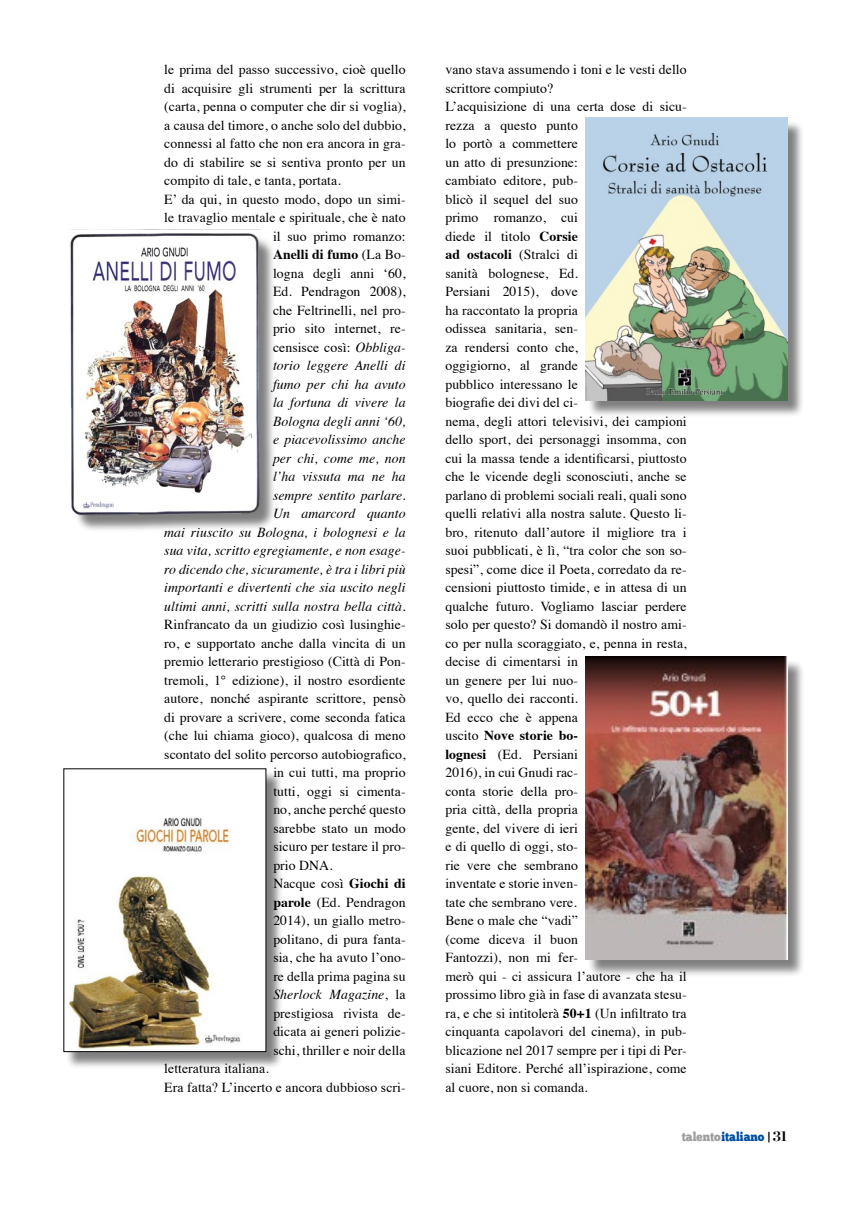
<style>
.page{position:relative;width:851px;height:1205px;background:#fff}
.page>*{position:absolute;margin:0;border:0;box-sizing:border-box;transform-origin:0 0}
.t1{font:700 14.38px "Chronicle Display";color:#000}
.t2{font:13.75px/18.5px "Times";letter-spacing:.005em;color:#000}
.t3{font:italic 13.75px "Times";letter-spacing:.005em;color:#000}
.t4{font:700 13.75px "Times";letter-spacing:.005em;color:#000}
.t5{font:12.62px "Chunk Five";color:#004f9f;scale:.91 1}
.s1{font-weight:400}
.s2{font-style:italic}
.s3{font-style:normal}
.s4{font-weight:700}
.s5{color:#9d9d9c}
.s6{font-family:"Impact";font-weight:400;font-size:11.5px}
</style>
<div class="page">
<div style="left:587px;top:659px;width:218px;height:319px;background:#000;opacity:.5"></div>
<img style="left:585px;top:656px;width:202px;height:303px">
<div style="left:74px;top:232px;width:202px;height:300px;background:#000;opacity:.5"></div>
<img style="left:70px;top:229px;width:196px;height:288px">
<div style="left:587px;top:120px;width:217px;height:298px;background:#000;opacity:.5"></div>
<img style="left:585px;top:118px;width:202px;height:283px">
<div style="left:65px;top:770px;width:218px;height:299px;background:#000;opacity:.5"></div>
<img style="left:65px;top:770px;width:199px;height:280px">
<p class="t2" style="left:164px;top:59px;width:243px;text-align:justify">le prima del passo successivo, cioè quello di acquisire gli strumenti per la scrittura (carta, penna o computer che dir si voglia), a causa del timore, o anche solo del dubbio, connessi al fatto che non era ancora in gra&shy;do di stabilire se si sentiva pronto per un compito di tale, e tanta, portata.</p>
<p class="t2" style="left:164px;top:189px;width:243px">E’ da qui, in questo modo, dopo un simi-</p>
<p class="t2" style="left:164px;top:207px;width:243px">le travaglio mentale e spirituale, che è nato</p>
<p class="t2" style="left:273px;top:226px;width:134px">il suo primo romanzo:</p>
<p class="t4" style="left:273px;top:241px;width:134px">Anelli di fumo <span class="s1">(La Bo-</span></p>
<p class="t2" style="left:273px;top:263px;width:134px">logna degli anni ‘60,</p>
<p class="t2" style="left:273px;top:281px;width:134px">Ed. Pendragon 2008),</p>
<p class="t2" style="left:273px;top:300px;width:134px">che Feltrinelli, nel pro-</p>
<p class="t2" style="left:273px;top:318px;width:134px">prio sito internet, re-</p>
<p class="t2" style="left:273px;top:337px;width:134px">censisce così: <span class="s2">Obbliga-</span></p>
<p class="t3" style="left:273px;top:354px;width:134px">torio leggere Anelli di</p>
<p class="t3" style="left:273px;top:372px;width:134px">fumo per chi ha avuto</p>
<p class="t3" style="left:273px;top:391px;width:134px">la fortuna di vivere la</p>
<p class="t3" style="left:273px;top:409px;width:134px">Bologna degli anni ‘60,</p>
<p class="t3" style="left:273px;top:428px;width:134px">e piacevolissimo anche</p>
<p class="t3" style="left:273px;top:446px;width:134px">per chi, come me, non</p>
<p class="t3" style="left:273px;top:465px;width:134px">l’ha vissuta ma ne ha</p>
<p class="t3" style="left:273px;top:483px;width:134px">sempre sentito parlare.</p>
<p class="t3" style="left:273px;top:502px;width:134px">Un amarcord quanto</p>
<p class="t3" style="left:164px;top:520px;width:243px">mai riuscito su Bologna, i bolognesi e la</p>
<p class="t3" style="left:164px;top:539px;width:243px">sua vita, scritto egregiamente, e non esage-</p>
<p class="t3" style="left:164px;top:557px;width:243px">ro dicendo che, sicuramente, è tra i libri più</p>
<p class="t3" style="left:164px;top:576px;width:243px">importanti e divertenti che sia uscito negli</p>
<p class="t3" style="left:164px;top:594px;width:243px">ultimi anni, scritti sulla nostra bella città<span class="s3">.</span></p>
<p class="t2" style="left:164px;top:614px;width:243px">Rinfrancato da un giudizio così lusinghie-</p>
<p class="t2" style="left:164px;top:633px;width:243px">ro, e supportato anche dalla vincita di un</p>
<p class="t2" style="left:164px;top:651px;width:243px">premio letterario prestigioso (Città di Pon-</p>
<p class="t2" style="left:164px;top:670px;width:243px">tremoli, 1° edizione), il nostro esordiente</p>
<p class="t2" style="left:164px;top:688px;width:243px">autore, nonché aspirante scrittore, pensò</p>
<p class="t2" style="left:164px;top:707px;width:243px">di provare a scrivere, come seconda fatica</p>
<p class="t2" style="left:164px;top:725px;width:243px">(che lui chiama gioco), qualcosa di meno</p>
<p class="t2" style="left:164px;top:744px;width:243px">scontato del solito percorso autobiografico,</p>
<p class="t2" style="left:273px;top:762px;width:134px">in cui tutti, ma proprio</p>
<p class="t2" style="left:273px;top:781px;width:134px">tutti, oggi si cimenta-</p>
<p class="t2" style="left:273px;top:799px;width:134px">no, anche perché questo</p>
<p class="t2" style="left:273px;top:818px;width:134px">sarebbe stato un modo</p>
<p class="t2" style="left:273px;top:836px;width:134px">sicuro per testare il pro-</p>
<p class="t2" style="left:273px;top:855px;width:61px">prio DNA.</p>
<p class="t2" style="left:273px;top:873px;width:134px;text-align:justify">Nacque così <span class="s4">Giochi di parole</span> (Ed. Pendragon 2014), un giallo metro&shy;politano, di pura fanta&shy;sia, che ha avuto l’ono&shy;re della prima pagina su <span class="s2">Sherlock Magazine</span>, la prestigiosa rivista de&shy;dicata ai generi polizie&shy;schi, thriller e noir della</p>
<p class="t2" style="left:164px;top:1058px;width:106px">letteratura italiana.</p>
<p class="t2" style="left:164px;top:1077px;width:243px">Era fatta? L’incerto e ancora dubbioso scri-</p>
<p class="t2" style="left:445px;top:59px;width:243px">vano stava assumendo i toni e le vesti dello scrittore compiuto?</p>
<p class="t2" style="left:445px;top:96px;width:243px">L’acquisizione di una certa dose di sicu&shy;rezza a questo punto<br>lo portò a commettere<br>un atto di presunzione:<br>cambiato editore, pub-<br>blicò il sequel del suo<br>primo romanzo, cui<br>diede il titolo <span class="s4">Corsie<br>ad ostacoli</span> (Stralci di<br>sanità bolognese, Ed.<br>Persiani 2015), dove<br>ha raccontato la propria<br>odissea sanitaria, sen-<br>za rendersi conto che,<br>oggigiorno, al grande<br>pubblico interessano le<br>biografie dei divi del ci-<br>nema, degli attori televisivi, dei campioni dello sport, dei personaggi insomma, con cui la massa tende a identificarsi, piuttosto che le vicende degli sconosciuti, anche se parlano di problemi sociali reali, quali sono quelli relativi alla nostra salute. Questo li&shy;bro, ritenuto dall’autore il migliore tra i suoi pubblicati, è lì, “tra color che son so&shy;spesi”, come dice il Poeta, corredato da re&shy;censioni piuttosto timide, e in attesa di un qualche futuro. Vogliamo lasciar perdere solo per questo? Si domandò il nostro ami&shy;co per nulla scoraggiato, e, penna in resta, decise di cimentarsi in<br>un genere per lui nuo-<br>vo, quello dei racconti.<br>Ed ecco che è appena<br>uscito <span class="s4">Nove storie bo-<br>lognesi</span> (Ed. Persiani<br>2016), in cui Gnudi rac-<br>conta storie della pro-<br>pria città, della propria<br>gente, del vivere di ieri<br>e di quello di oggi, sto-<br>rie vere che sembrano<br>inventate e storie inven-<br>tate che sembrano vere.</p>
<p class="t2" style="left:445px;top:910px;width:243px">Bene o male che “vadi”<br>(come diceva il buon<br>Fantozzi), non mi fer-<br>merò qui - ci assicura l’autore - che ha il prossimo libro già in fase di avanzata stesu&shy;ra, e che si intitolerà <span class="s4">50+1</span> (Un infiltrato tra cinquanta capolavori del cinema), in pub&shy;blicazione nel 2017 sempre per i tipi di Per&shy;siani Editore. Perché all’ispirazione, come al cuore, non si comanda.</p>
<p class="t5" style="left:681px;top:1129px;width:92px"><span class="s5">talento</span>italiano</p>
<p class="t1" style="left:767px;top:1124px;width:21px"><span class="s6">|</span> 31</p>
</div>
